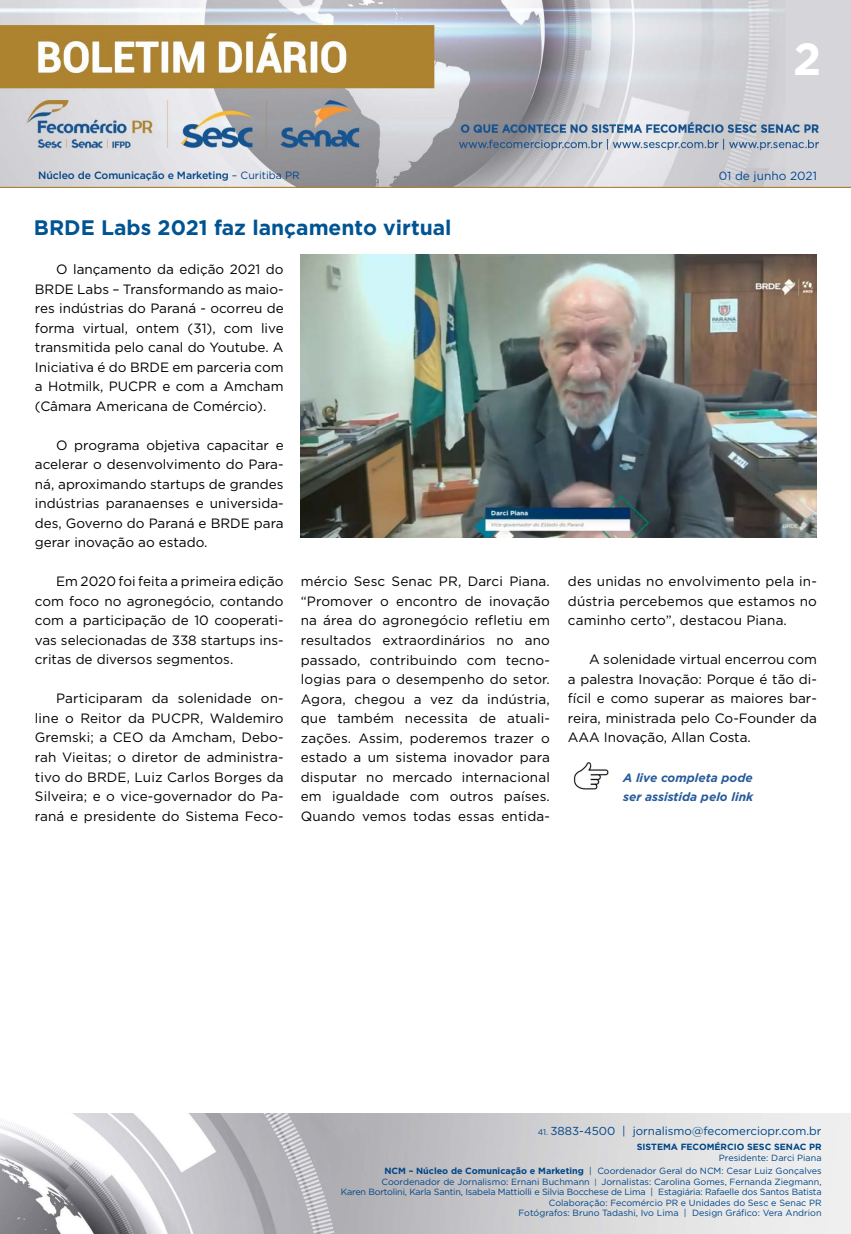
<style>
.page{position:relative;width:851px;height:1234px;background:#fff}
.page>*{position:absolute;margin:0;border:0;box-sizing:border-box;transform-origin:0 0}
.t1{font:700 45px "Gotham";color:#fff}
.t2{font:700 21px "Gotham";color:#005493}
.t3{font:13.5px/19.5px "Gotham";color:#000;text-align:justify}
.t4{font:italic 700 12px/19.5px "Gotham";color:#275b9b}
.t5{font:11.85px "Gotham";color:#004a93}
.t6{font:11.55px "Gotham";color:#004587}
.t7{font:500 10.5px "Gotham";letter-spacing:-.01em;color:#004587}
.t8{font:9px/10.5px "Gotham";color:#004587;text-align:right}
.t9{font:700 9px "Gotham";color:#004587}
.s1{font-weight:400}
.s2{font-size:8.25px}
.s3{font-weight:700}
.s4{font-size:7.65px}
</style>
<div class="page">
<img style="left:0;top:0;width:850px;height:188px">
<img style="left:0;top:1113px;width:850px;height:120px">
<img style="left:300px;top:254px;width:516px;height:283px">
<img style="left:573px;top:762px;width:35px;height:27px">
<h1 class="t1" style="left:793px;top:29px;width:30px">2</h1>
<p class="t7" style="left:38px;top:168px;width:263px">Núcleo de Comunicação e Marketing <span class="s1">– Curitiba PR</span></p>
<p class="t5" style="left:718px;top:168px;width:100px">01 de junho 2021</p>
<h2 class="t2" style="left:34px;top:214px;width:419px">BRDE Labs 2021 faz lançamento virtual</h2>
<p class="t3" style="left:35px;top:259px;width:250px;text-indent:21px">O lançamento da edição 2021 do BRDE Labs – Transformando as maio&shy;res indústrias do Paraná - ocorreu de forma virtual, ontem (31), com live transmitida pelo canal do Youtube. A Iniciativa é do BRDE em parceria com a Hotmilk, PUCPR e com a Amcham (Câmara Americana de Comércio).</p>
<p class="t3" style="left:35px;top:435px;width:250px;text-indent:21px">O programa objetiva capacitar e acelerar o desenvolvimento do Para&shy;ná, aproximando startups de grandes indústrias paranaenses e universida&shy;des, Governo do Paraná e BRDE para gerar inovação ao estado.</p>
<p class="t3" style="left:35px;top:571px;width:250px;text-indent:21px">Em 2020 foi feita a primeira edição com foco no agronegócio, contando com a participação de 10 cooperati&shy;vas selecionadas de 338 startups ins&shy;critas de diversos segmentos.</p>
<p class="t3" style="left:35px;top:688px;width:250px;text-indent:21px">Participaram da solenidade on&shy;line o Reitor da PUCPR, Waldemiro Gremski; a CEO da Amcham, Debo&shy;rah Vieitas; o diretor de administra&shy;tivo do BRDE, Luiz Carlos Borges da Silveira; e o vice-governador do Pa&shy;raná e presidente do Sistema Feco-</p>
<p class="t3" style="left:301px;top:571px;width:250px">mércio Sesc Senac PR, Darci Piana. “Promover o encontro de inovação na área do agronegócio refletiu em resultados extraordinários no ano passado, contribuindo com tecno&shy;logias para o desempenho do setor.<br>Agora, chegou a vez da indústria, que também necessita de atuali&shy;zações. Assim, poderemos trazer o estado a um sistema inovador para disputar no mercado internacional em igualdade com outros países.<br>Quando vemos todas essas entida-</p>
<p class="t3" style="left:568px;top:571px;width:250px">des unidas no envolvimento pela in&shy;dústria percebemos que estamos no caminho certo”, destacou Piana.</p>
<p class="t3" style="left:568px;top:649px;width:250px;text-indent:21px">A solenidade virtual encerrou com a palestra Inovação: Porque é tão di&shy;fícil e como superar as maiores bar&shy;reira, ministrada pelo Co-Founder da AAA Inovação, Allan Costa.</p>
<p class="t4" style="left:623px;top:767px;width:131px">A live completa pode ser assistida pelo link</p>
<p class="t6" style="left:537px;top:1123px;width:285px"><span class="s2">41.</span> 3883-4500 | jornalismo@fecomerciopr.com.br</p>
<p class="t9" style="left:636px;top:1140px;width:186px">SISTEMA FECOMÉRCIO SESC SENAC PR</p>
<p class="t8" style="left:384px;top:1150px;width:438px;line-height:13.5px">Presidente: Darci Piana<br><span class="s3">NCM – Núcleo de Comunicação e Marketing</span> | Coordenador Geral do NCM: Cesar Luiz Gonçalves</p>
<p class="t8" style="left:341px;top:1175px;width:482px">Coordenador de Jornalismo: Ernani Buchmann <span class="s4">|</span> Jornalistas: Carolina Gomes, Fernanda Ziegmann,<br>Karen Bortolini, Karla Santin, Isabela Mattiolli e Silvia Bocchese de Lima | Estagiária: Rafaelle dos Santos Batista Colaboração: Fecomércio PR e Unidades do Sesc e Senac PR<br>Fotógrafos: Bruno Tadashi, Ivo Lima | Design Gráfico: Vera Andrion</p>
</div>
